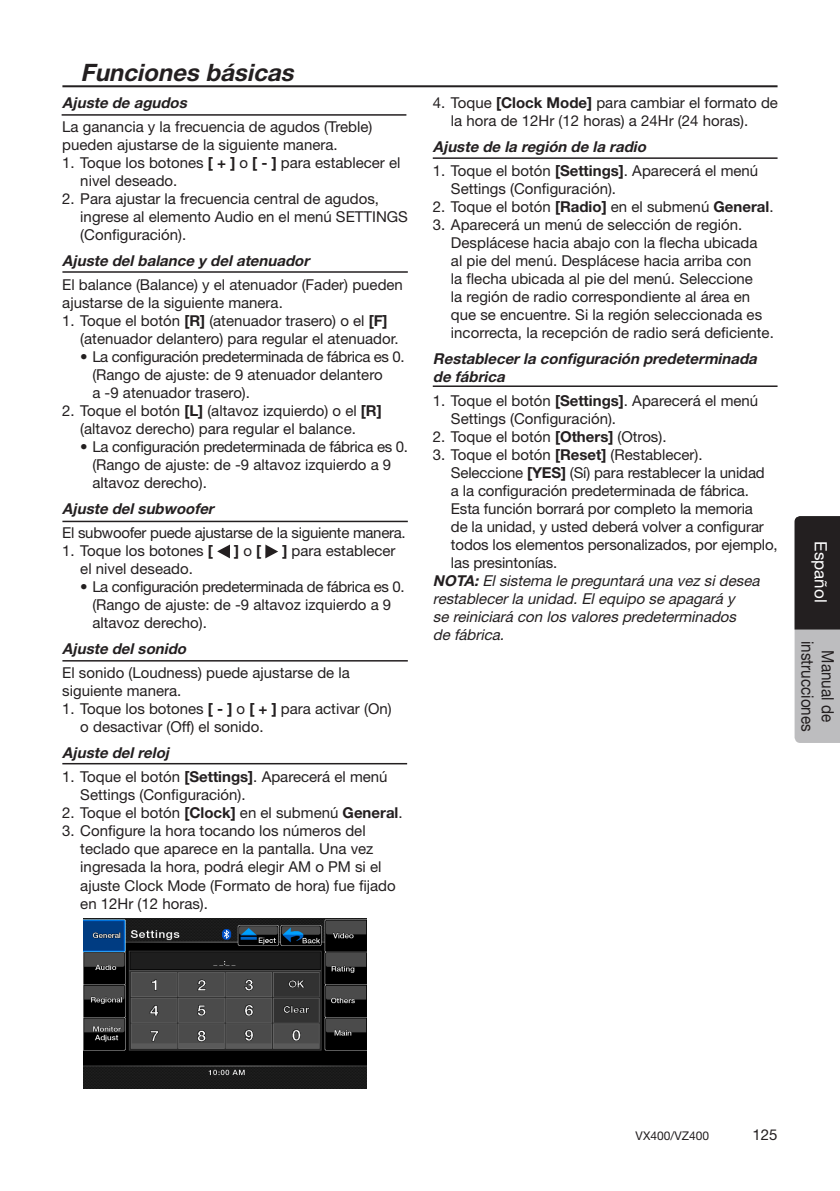
<style>
.page{position:relative;width:840px;height:1191px;background:#fff}
.page>*{position:absolute;margin:0;border:0;box-sizing:border-box;transform-origin:0 0}
.t1{font:italic 700 24px "Helvetica Neue";color:#231f20}
.t2{font:17px/20.4px "Helvetica Neue";color:#231f20;text-align:center;scale:.9 1}
.t3{font:17px "Helvetica Neue";color:#fff}
.t4{font:15px/18px "Helvetica Neue";color:#231f20}
.t5{font:italic 700 15px/18px "Helvetica Neue";color:#231f20}
.t6{font:italic 15px/18px "Helvetica Neue";color:#231f20}
.t7{font:15px "Helvetica Neue";letter-spacing:-.02em;color:#231f20}
.t8{font:15px "Helvetica Neue";letter-spacing:-.025em;color:#231f20}
.t9{font:700 15px "Helvetica Neue";color:#231f20}
.t10{font:12px "Helvetica Neue";color:#231f20}
.s1{font-weight:700}
.s2{font-weight:400}
</style>
<div class="page">
<svg style="left:794px;top:516px;width:45px;height:227px;background:#716f71"></svg>
<hr style="left:62px;top:85px;width:715px;height:2px;background:#231f20">
<svg style="left:217px;top:544px;width:13px;height:14px"></svg>
<svg style="left:265px;top:544px;width:13px;height:14px"></svg>
<hr style="left:62px;top:271px;width:345px;height:2px;background:#231f20">
<img style="left:83px;top:918px;width:283px;height:170px">
<hr style="left:62px;top:660px;width:345px;height:1px;background:#231f20">
<hr style="left:62px;top:114px;width:344px;height:2px;background:#231f20">
<hr style="left:62px;top:521px;width:345px;height:1px;background:#231f20">
<hr style="left:62px;top:763px;width:345px;height:1px;background:#231f20">
<hr style="left:432px;top:157px;width:345px;height:2px;background:#231f20">
<hr style="left:432px;top:385px;width:345px;height:2px;background:#231f20">
<p class="t1" style="left:80px;top:58px;width:220px">Funciones básicas</p>
<p class="t5" style="left:62px;top:93px;width:130px">Aj uste de agudos</p>
<p class="t4" style="left:62px;top:118px;width:311px">La ganancia y la frecuencia de agudos (Treble) pueden ajustarse de la siguiente manera.</p>
<p class="t4" style="left:80px;top:154px;width:321px;text-indent:-18px">1 . Toque los botones <span class="s1">[ + ]</span> o <span class="s1">[ - ]</span> para establecer el nivel deseado.</p>
<p class="t4" style="left:80px;top:190px;width:329px;text-indent:-18px">2. Para ajustar la frecuencia central de agudos, ingrese al elemento Audio en el menú SETTINGS (Configuración).</p>
<p class="t5" style="left:62px;top:251px;width:252px">Ajuste delbalance y delatenuador</p>
<p class="t4" style="left:62px;top:276px;width:342px">El balance (Balance) y el atenuador (Fader) pueden ajustarse de la siguiente manera.</p>
<p class="t4" style="left:80px;top:312px;width:319px;text-indent:-18px">1 . Toque el botón <span class="s1">[R]</span> (atenuador trasero) o el <span class="s1">[F] </span>(atenuador delantero) para regular el atenuador.</p>
<p class="t8" style="left:80px;top:348px;width:325px">• La configuración predeterminada de fábrica es 0.</p>
<p class="t4" style="left:92px;top:366px;width:292px">(Rango de ajuste: de 9 atenuador delantero a -9 atenuador trasero).</p>
<p class="t4" style="left:62px;top:402px;width:321px;text-align:center">2. Toque el botón <span class="s1">[L]</span> (altavoz izquierdo) o el <span class="s1">[R] </span>(altavoz derecho) para regular el balance.</p>
<p class="t7" style="left:80px;top:438px;width:329px">• La configuración predeterminada de fábrica es 0.</p>
<p class="t4" style="left:92px;top:456px;width:300px">(Rango de ajuste: de -9 altavoz izquierdo a 9 altavoz derecho).</p>
<p class="t5" style="left:62px;top:499px;width:157px">Aj uste delsubwoofer</p>
<p class="t7" style="left:62px;top:524px;width:345px">El subwoofer puede ajustarse de la siguiente manera.</p>
<p class="t4" style="left:62px;top:542px;width:152px">1 . Toque los botones <span class="s1">[</span></p>
<p class="t9" style="left:234px;top:542px;width:28px">] <span class="s2">o</span> [</p>
<p class="t4" style="left:282px;top:542px;width:115px"><span class="s1">]</span> para establecer</p>
<p class="t4" style="left:80px;top:560px;width:114px">el nivel deseado.</p>
<p class="t8" style="left:80px;top:578px;width:325px">• La configuración predeterminada de fábrica es 0.</p>
<p class="t4" style="left:92px;top:596px;width:300px">(Rango de ajuste: de -9 altavoz izquierdo a 9 altavoz derecho).</p>
<p class="t5" style="left:62px;top:639px;width:129px">Ajuste delsonido</p>
<p class="t4" style="left:62px;top:664px;width:289px">El sonido (Loudness) puede ajustarse de la siguiente manera.</p>
<p class="t4" style="left:80px;top:700px;width:312px;text-indent:-18px">1 . Toque los botones <span class="s1">[ - ]</span> o <span class="s1">[ + ]</span> para activar (On) o desactivar (Off) el sonido.</p>
<p class="t5" style="left:62px;top:743px;width:108px">Aj uste delreloj</p>
<p class="t4" style="left:80px;top:768px;width:309px;text-indent:-18px">1 . Toque el botón <span class="s1">[Settings]</span>. Aparecerá el menú<br>Settings (Configuración).</p>
<p class="t4" style="left:62px;top:804px;width:341px">2. Toque el botón <span class="s1">[Clock]</span> en el submenú <span class="s1">General</span>.</p>
<p class="t4" style="left:80px;top:822px;width:317px;text-indent:-18px">3. Configure la hora tocando los números del teclado que aparece en la pantalla. Una vez ingresada la hora, podrá elegir AM o PM si el ajuste Clock Mode (Formato de hora) fue fijado en 1 2Hr (1 2 horas).</p>
<p class="t4" style="left:450px;top:94px;width:328px;text-indent:-18px">4. Toque <span class="s1">[Clock Mode]</span> para cambiar el formato de la hora de 1 2Hr (1 2 horas) a 24Hr (24 horas).</p>
<p class="t5" style="left:432px;top:137px;width:218px">Aj uste de la región de la radio</p>
<p class="t4" style="left:450px;top:162px;width:309px;text-indent:-18px">1 . Toque el botón <span class="s1">[Settings]</span>. Aparecerá el menú<br>Settings (Configuración).</p>
<p class="t4" style="left:432px;top:198px;width:342px">2. Toque el botón <span class="s1">[Radio]</span> en el submenú <span class="s1">General</span>.</p>
<p class="t4" style="left:450px;top:216px;width:324px;text-indent:-18px">3. Aparecerá un menú de selección de región.<br>Desplácese hacia abajo con la flecha ubicada<br>al pie del menú. Desplácese hacia arriba con<br>la flecha ubicada al pie del menú. Seleccione<br>la región de radio correspondiente al área en que se encuentre. Si la región seleccionada es incorrecta, la recepción de radio será deficiente.</p>
<p class="t5" style="left:432px;top:349px;width:329px">Restablecerla configuración predeterminada de fábrica</p>
<p class="t4" style="left:450px;top:392px;width:309px;text-indent:-18px">1 . Toque el botón <span class="s1">[Settings]</span>. Aparecerá el menú<br>Settings (Configuración).</p>
<p class="t4" style="left:432px;top:428px;width:235px">2. Toque el botón <span class="s1">[Others]</span> (Otros).</p>
<p class="t4" style="left:432px;top:446px;width:271px">3. Toque el botón <span class="s1">[Reset]</span> (Restablecer).</p>
<p class="t4" style="left:450px;top:464px;width:328px">Seleccione <span class="s1">[YES]</span> (Sí) para restablecer la unidad<br>a la configuración predeterminada de fábrica.<br>Esta función borrará por completo la memoria<br>de la unidad, y usted deberá volver a configurar todos los elementos personalizados, por ejemplo, las presintonías.</p>
<p class="t6" style="left:432px;top:572px;width:331px"><span class="s1">NOTA:</span>Elsistema le preguntará una vez sidesea restablecerla unidad.Elequipo se apagará y<br>se reiniciará con los valores predeterminados de fábrica.</p>
<p class="t3" style="left:830px;top:541px;width:63px;rotate:90deg">Español</p>
<p class="t2" style="left:837px;top:641px;width:103px;rotate:90deg">Manual de instrucciones</p>
<p class="t10" style="left:635px;top:1129px;width:68px">VX400/VZ400</p>
<p class="t4" style="left:752px;top:1125px;width:27px">125</p>
</div>
